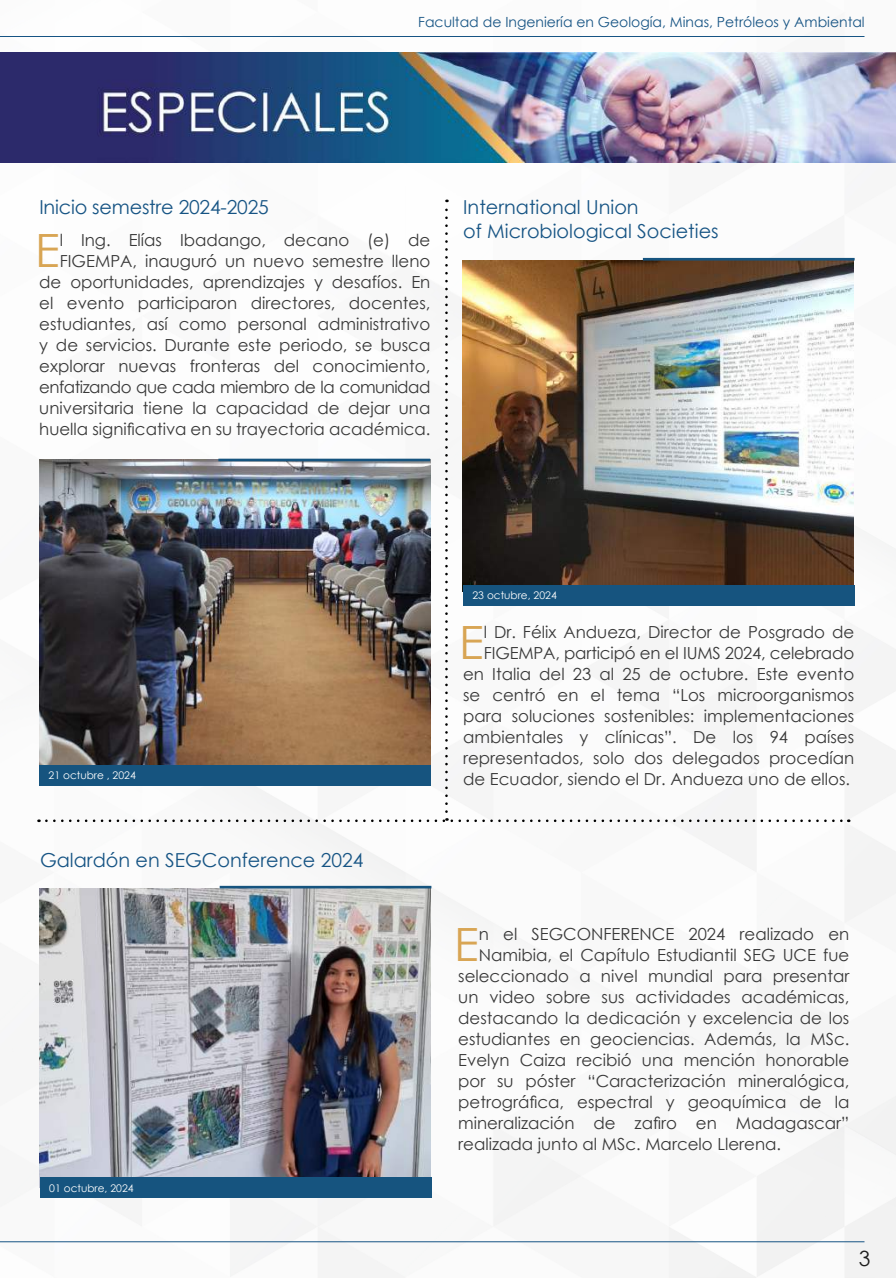
<style>
.page{position:relative;width:896px;height:1278px;background:#fff}
.page>*{position:absolute;margin:0;border:0;box-sizing:border-box;transform-origin:0 0}
.t1{font:45.85px "Century Gothic";color:#d8a554}
.t2{font:21px "Century Gothic";color:#1d1d1d}
.t3{font:19.25px/23.6px "Century Gothic";color:#165484}
.t4{font:16.62px/21px "Century Gothic";color:#383838;text-align:right}
.t5{font:14px "Century Gothic";color:#165484}
.t6{font:10.5px "Century Gothic";color:#fff}
</style>
<div class="page">
<img style="left:0;top:199px;width:896px;height:1078px">
<img style="left:39px;top:889px;width:391px;height:298px">
<img style="left:463px;top:260px;width:391px;height:325px">
<img style="left:0;top:52px;width:896px;height:111px">
<img style="left:39px;top:460px;width:391px;height:305px">
<div style="left:39px;top:765px;width:391px;height:20px;background:#16547f"></div>
<div style="left:40px;top:1177px;width:391px;height:20px;background:#16547f"></div>
<div style="left:463px;top:585px;width:391px;height:20px;background:#16547f"></div>
<hr style="left:218px;top:458px;width:212px;height:3px;background:#16547f">
<hr style="left:220px;top:886px;width:211px;height:2px;background:#16547f">
<hr style="left:643px;top:258px;width:212px;height:2px;background:#16547f">
<svg style="left:46px;top:818px;width:803px;height:4px"></svg>
<svg style="left:445px;top:200px;width:3px;height:611px"></svg>
<hr style="left:0;top:36px;width:865px;height:1px;background:#165484">
<hr style="left:0;top:1241px;width:865px;height:1px;background:#165484">
<p class="t5" style="left:418px;top:12px;width:448px">Facultad de Ingeniería en Geología, Minas, Petróleos y Ambiental</p>
<p class="t3" style="left:39px;top:195px;width:231px">Inicio semestre 2024-2025</p>
<p class="t4" style="left:39px;top:229px;width:393px">l Ing. Elías Ibadango, decano (e) de FIGEMPA, inauguró un nuevo semestre lleno de oportunidades, aprendizajes y desafíos. En el evento participaron directores, docentes, estudiantes, así como personal administrativo y de servicios. Durante este periodo, se busca explorar nuevas fronteras del conocimiento, enfatizando que cada miembro de la comunidad universitaria tiene la capacidad de dejar una huella significativa en su trayectoria académica.</p>
<h1 class="t1" style="left:35px;top:218px;width:26px">E</h1>
<p class="t3" style="left:463px;top:195px;width:257px">International Union<br>of Microbiological Societies</p>
<p class="t6" style="left:49px;top:767px;width:89px">21 octubre , 2024</p>
<p class="t3" style="left:40px;top:848px;width:325px">Galardón en SEGConference 2024</p>
<p class="t6" style="left:49px;top:1180px;width:86px">01 octubre, 2024</p>
<p class="t6" style="left:473px;top:588px;width:86px">23 octubre, 2024</p>
<p class="t4" style="left:463px;top:621px;width:393px">l Dr. Félix Andueza, Director de Posgrado de FIGEMPA, participó en el IUMS 2024, celebrado en Italia del 23 al 25 de octubre. Este evento se centró en el tema “Los microorganismos para soluciones sostenibles: implementaciones ambientales y clínicas”. De los 94 países representados, solo dos delegados procedían de Ecuador, siendo el Dr. Andueza uno de ellos.</p>
<h1 class="t1" style="left:459px;top:610px;width:26px">E</h1>
<h1 class="t1" style="left:454px;top:912px;width:26px">E</h1>
<p class="t4" style="left:479px;top:922px;width:372px">n el SEGCONFERENCE 2024 realizado en</p>
<p class="t4" style="left:479px;top:943px;width:372px">Namibia, el Capítulo Estudiantil SEG UCE fue</p>
<p class="t4" style="left:458px;top:964px;width:393px">seleccionado a nivel mundial para presentar</p>
<p class="t4" style="left:458px;top:985px;width:393px">un video sobre sus actividades académicas,</p>
<p class="t4" style="left:458px;top:1006px;width:393px">destacando la dedicación y excelencia de los</p>
<p class="t4" style="left:458px;top:1027px;width:393px">estudiantes en geociencias. Además, la MSc.</p>
<p class="t4" style="left:458px;top:1048px;width:393px">Evelyn Caiza recibió una mención honorable</p>
<p class="t4" style="left:458px;top:1069px;width:393px">por su póster “Caracterización mineralógica,</p>
<p class="t4" style="left:458px;top:1090px;width:393px">petrográfica, espectral y geoquímica de la</p>
<p class="t4" style="left:458px;top:1111px;width:393px">mineralización de zafiro en Madagascar”</p>
<p class="t4" style="left:458px;top:1132px;width:324px">realizada junto al MSc. Marcelo Llerena.</p>
<p class="t2" style="left:859px;top:1243px;width:13px">3</p>
</div>
